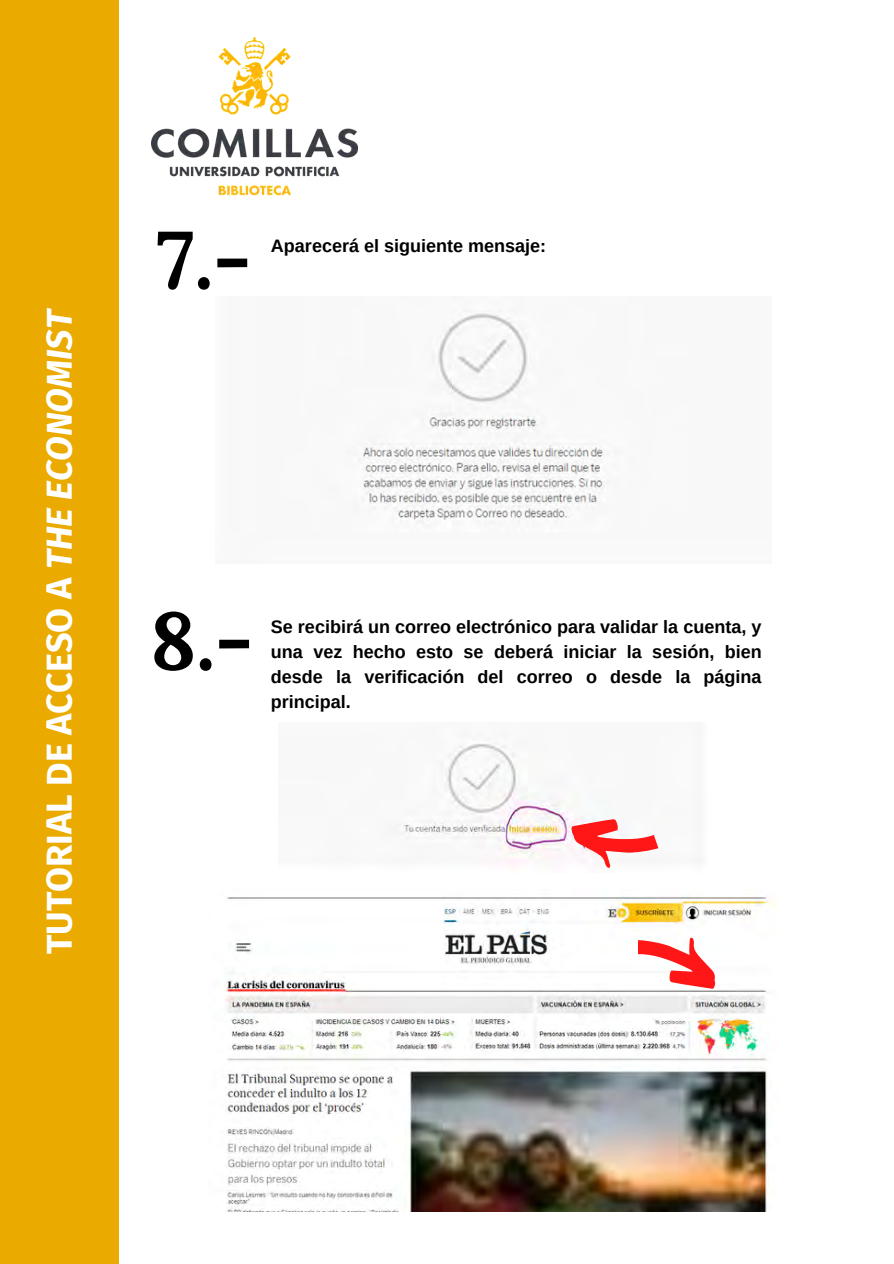
<style>
.page{position:relative;width:894px;height:1264px;background:#fff}
.page>*{position:absolute;margin:0;border:0;box-sizing:border-box;transform-origin:0 0}
.t1{font:700 81px "Lora";color:#000}
.t2{font:700 36px "Fira Sans";color:#fff}
.t3{font:700 18px/24.8px "Arimo";color:#000;text-align:justify}
.s1{font-style:italic}
</style>
<div class="page">
<div style="left:0;top:0;width:119px;height:1263px;background:#eaaa00"></div>
<img style="left:151px;top:37px;width:206px;height:159px">
<img style="left:355px;top:310px;width:254px;height:214px">
<img style="left:392px;top:738px;width:170px;height:126px">
<img style="left:225px;top:896px;width:551px;height:315px">
<svg style="left:638px;top:937px;width:77px;height:74px"></svg>
<svg style="left:562px;top:801px;width:97px;height:67px"></svg>
<p class="t2" style="left:38px;top:954px;width:647px;rotate:-90deg">TUTORIAL DE ACCESO A <span class="s1">THE ECONOMIST</span></p>
<p class="t1" style="left:156px;top:207px;width:97px">7.-</p>
<p class="t3" style="left:271px;top:233px;width:277px">Aparecerá el siguiente mensaje:</p>
<p class="t1" style="left:150px;top:588px;width:105px">8.-</p>
<p class="t3" style="left:271px;top:614px;width:492px">Se recibirá un correo electrónico para validar la cuenta, y una vez hecho esto se deberá iniciar la sesión, bien desde la verificación del correo o desde la página principal.</p>
</div>
